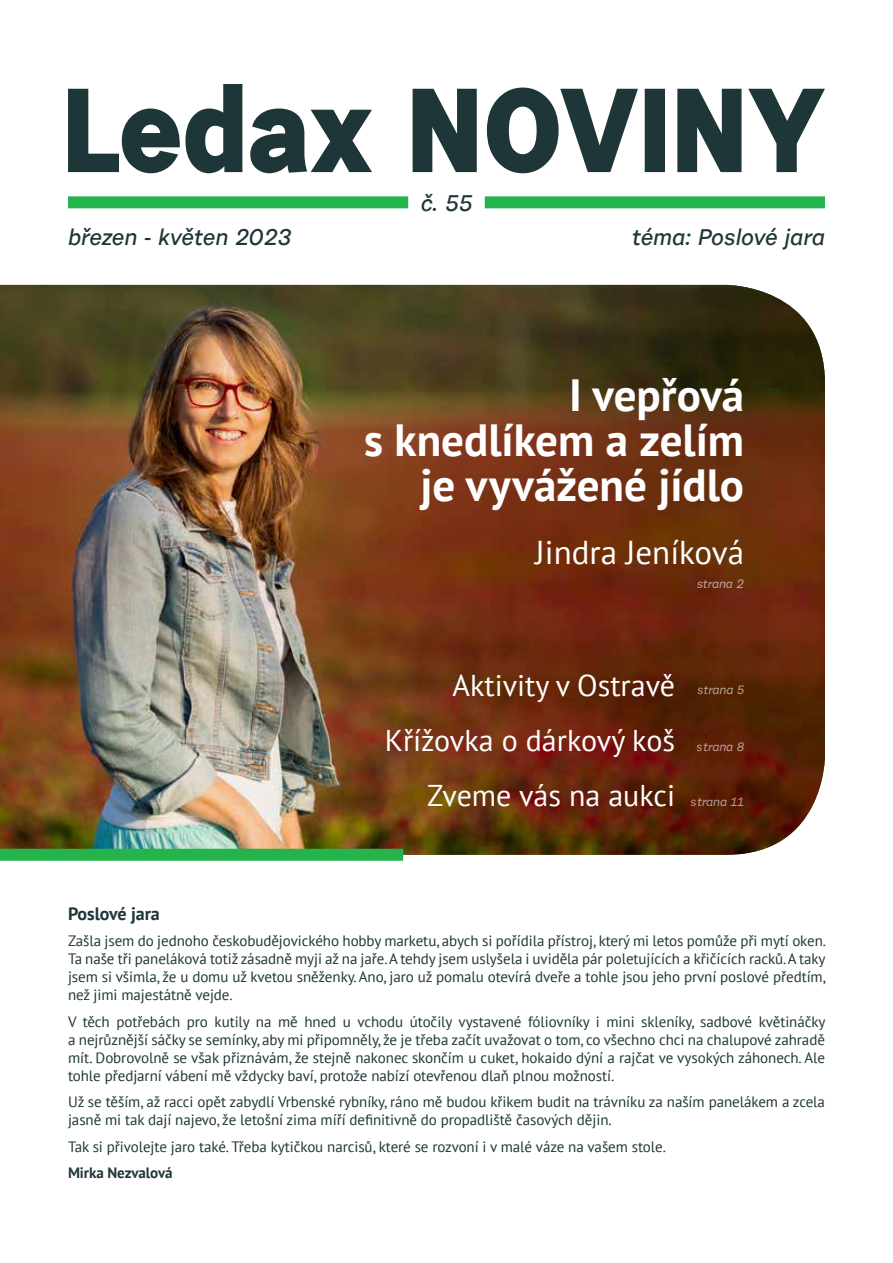
<style>
.page{position:relative;width:893px;height:1263px;background:#fff}
.page>*{position:absolute;margin:0;border:0;box-sizing:border-box;transform-origin:0 0}
.t1{font:700 45px/45px "PT Sans";color:#fff;text-align:right}
.t2{font:33px "PT Sans";color:#fff}
.t3{font:30px/54.8px "PT Sans";color:#fff;text-align:right}
.t4{font:italic 700 22.5px "Urban Grotesk Li Se";color:#1f3638}
.t5{font:700 18px "PT Sans";letter-spacing:-.005em;color:#1f3638}
.t6{font:15px/18px "PT Sans";letter-spacing:-.005em;color:#1f3638;text-align:justify}
.t7{font:700 15px "PT Sans";letter-spacing:-.005em;color:#1f3638}
.t8{font:italic 12px "Urban Grotesk Me Bl";letter-spacing:-.005em;color:#fff}
</style>
<div class="page">
<svg style="left:68px;top:84px;width:757px;height:89px"></svg>
<div style="left:485px;top:196px;width:340px;height:12px;background:#25b34b"></div>
<div style="left:68px;top:196px;width:340px;height:12px;background:#25b34b"></div>
<img style="left:0;top:285px;width:825px;height:570px">
<div style="left:0;top:849px;width:403px;height:12px;background:#25b34b"></div>
<h3 class="t4" style="left:421px;top:189px;width:53px">č. 55</h3>
<h3 class="t4" style="left:68px;top:223px;width:224px">březen - květen 2023</h3>
<h3 class="t4" style="left:632px;top:223px;width:195px">téma: Poslové jara</h3>
<h1 class="t1" style="left:364px;top:372px;width:381px">I vepřová<br>s knedlíkem a zelím je vyvážené jídlo</h1>
<h2 class="t2" style="left:535px;top:531px;width:210px">Jindra Jeníková</h2>
<p class="t8" style="left:697px;top:576px;width:49px">strana 2</p>
<h3 class="t3" style="left:385px;top:658px;width:292px">Aktivity v Ostravě<br>Křížovka o dárkový koš<br>Zveme vás na aukci</h3>
<p class="t8" style="left:697px;top:682px;width:49px">strana 5</p>
<p class="t8" style="left:697px;top:739px;width:49px">strana 8</p>
<p class="t8" style="left:691px;top:794px;width:55px">strana 11</p>
<p class="t5" style="left:68px;top:901px;width:93px">Poslové jara</p>
<p class="t6" style="left:68px;top:931px;width:760px">Zašla jsem do jednoho českobudějovického hobby marketu, abych si pořídila přístroj, který mi letos pomůže při mytí oken.<br>Ta naše tři paneláková totiž zásadně myji až na jaře. A tehdy jsem uslyšela i uviděla pár poletujících a křičících racků. A taky jsem si všimla, že u domu už kvetou sněženky. Ano, jaro už pomalu otevírá dveře a tohle jsou jeho první poslové předtím, než jimi majestátně vejde.</p>
<p class="t6" style="left:68px;top:1012px;width:759px">V těch potřebách pro kutily na mě hned u vchodu útočily vystavené fóliovníky i mini skleníky, sadbové květináčky a nejrůznější sáčky se semínky, aby mi připomněly, že je třeba začít uvažovat o tom, co všechno chci na chalupové zahradě mít. Dobrovolně se však přiznávám, že stejně nakonec skončím u cuket, hokaido dýní a rajčat ve vysokých záhonech. Ale tohle předjarní vábení mě vždycky baví, protože nabízí otevřenou dlaň plnou možností.</p>
<p class="t6" style="left:68px;top:1092px;width:758px">Už se těším, až racci opět zabydlí Vrbenské rybníky, ráno mě budou křikem budit na trávníku za naším panelákem a zcela jasně mi tak dají najevo, že letošní zima míří definitivně do propadliště časových dějin.</p>
<p class="t6" style="left:68px;top:1137px;width:599px">Tak si přivolejte jaro také. Třeba kytičkou narcisů, které se rozvoní i v malé váze na vašem stole.</p>
<p class="t7" style="left:68px;top:1163px;width:106px">Mirka Nezvalová</p>
</div>
